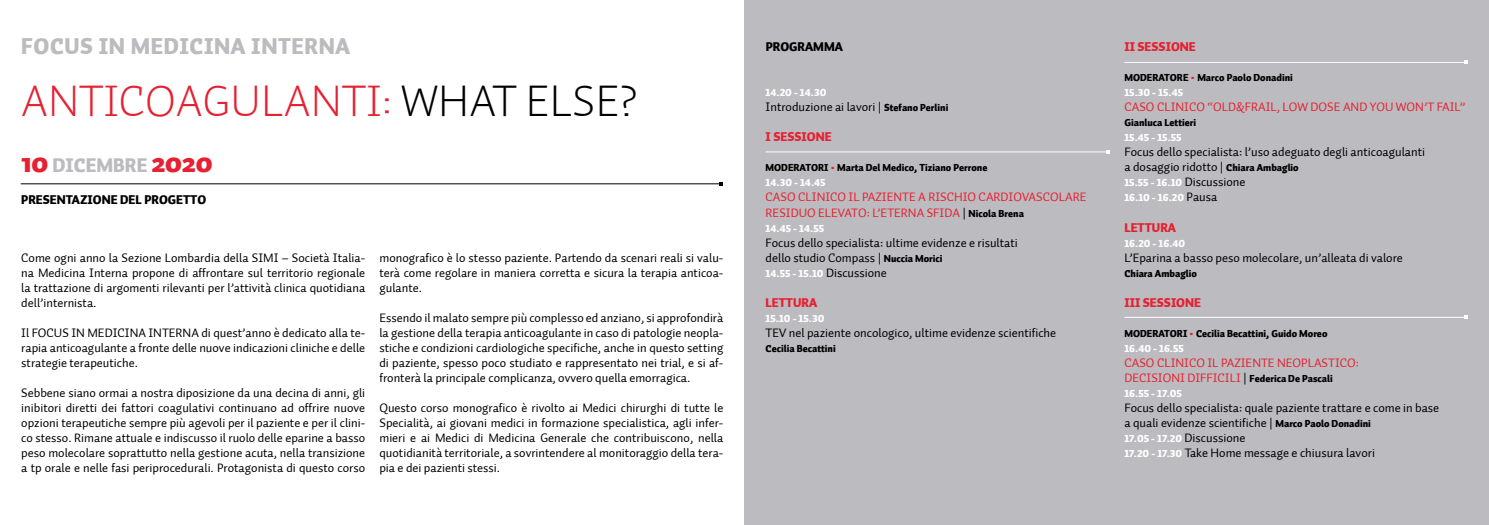
<style>
.page{position:relative;width:1489px;height:525px;background:#fff}
.page>*{position:absolute;margin:0;border:0;box-sizing:border-box;transform-origin:0 0}
.t1{font:300 45.12px "Auto 3";color:#e52132}
.t2{font:900 22.5px "Auto 3";letter-spacing:.025em;color:#bcbbbf}
.t3{font:900 19.5px "Auto 3";color:#bcbbbf}
.t4{font:12.5px/15px "Auto 3";color:#000;text-align:justify}
.t5{font:12.5px/15px "Auto 3";color:#e52132}
.t6{font:900 12.5px "Auto 3";color:#e52132}
.t7{font:900 12.5px "Auto 3";color:#000}
.t8{font:10px "Auto 3 Black LF";color:#fff}
.t9{font:900 10px "Auto 3";color:#000}
.s1{color:#000}
.s2{font-size:29.12px;color:#e52132}
.s3{font-weight:900;font-size:10px}
.s4{font-size:12.5px;color:#e52132}
.s5{font-weight:900;font-size:10px;color:#000}
.s6{font-family:"Auto 3";font-size:12.5px;color:#000}
.s7{font-family:"Auto 3 Black LF";font-size:10px;color:#fff}
</style>
<div class="page">
<div style="left:744px;top:0;width:744px;height:524px;background:#bcbbbf"></div>
<hr style="left:765px;top:151px;width:343px;height:1px;background:#fff">
<svg style="left:1106px;top:150px;width:4px;height:4px"></svg>
<hr style="left:1124px;top:317px;width:341px;height:1px;background:#fff">
<hr style="left:21px;top:183px;width:700px;height:1px;background:#000">
<hr style="left:1124px;top:62px;width:341px;height:1px;background:#fff">
<p class="t2" style="left:21px;top:31px;width:330px">FOCUS IN MEDICINA INTERNA</p>
<p class="t1" style="left:21px;top:72px;width:617px">ANTICOAGULANTI: <span class="s1">WHAT ELSE?</span></p>
<p class="t3" style="left:21px;top:152px;width:193px"><span class="s2">10</span> DICEMBRE <span class="s2">2020</span></p>
<p class="t7" style="left:21px;top:191px;width:186px">PRESENTAZIONE DEL PROGETTO</p>
<p class="t4" style="left:21px;top:250px;width:345px">Come ogni anno la Sezione Lombardia della SIMI – Società Italia&shy;na Medicina Interna propone di affrontare sul territorio regionale la trattazione di argomenti rilevanti per l’attività clinica quotidiana dell’internista.</p>
<p class="t4" style="left:21px;top:325px;width:345px">Il FOCUS IN MEDICINA INTERNA di quest’anno è dedicato alla te&shy;rapia anticoagulante a fronte delle nuove indicazioni cliniche e delle strategie terapeutiche.</p>
<p class="t4" style="left:21px;top:385px;width:345px">Sebbene siano ormai a nostra diposizione da una decina di anni, gli inibitori diretti dei fattori coagulativi continuano ad offrire nuove opzioni terapeutiche sempre più agevoli per il paziente e per il clini&shy;co stesso. Rimane attuale e indiscusso il ruolo delle eparine a basso peso molecolare soprattutto nella gestione acuta, nella transizione a tp orale e nelle fasi periprocedurali. Protagonista di questo corso</p>
<p class="t4" style="left:379px;top:250px;width:345px">monografico è lo stesso paziente. Partendo da scenari reali si valu&shy;terà come regolare in maniera corretta e sicura la terapia anticoa&shy;gulante.</p>
<p class="t4" style="left:379px;top:310px;width:345px">Essendo il malato sempre più complesso ed anziano, si approfondirà la gestione della terapia anticoagulante in caso di patologie neopla&shy;stiche e condizioni cardiologiche specifiche, anche in questo setting di paziente, spesso poco studiato e rappresentato nei trial, e si af&shy;fronterà la principale complicanza, ovvero quella emorragica.</p>
<p class="t4" style="left:379px;top:400px;width:345px">Questo corso monografico è rivolto ai Medici chirurghi di tutte le Specialità, ai giovani medici in formazione specialistica, agli infer&shy;mieri e ai Medici di Medicina Generale che contribuiscono, nella quotidianità territoriale, a sovrintendere al monitoraggio della tera&shy;pia e dei pazienti stessi.</p>
<p class="t7" style="left:765px;top:39px;width:79px">PROGRAMMA</p>
<p class="t8" style="left:765px;top:86px;width:62px">14.20 - 14.30</p>
<p class="t4" style="left:765px;top:100px;width:184px">Introduzione ai lavori | <span class="s3">Stefano Perlini</span></p>
<p class="t6" style="left:765px;top:129px;width:67px">I SESSIONE</p>
<p class="t9" style="left:765px;top:161px;width:223px">MODERATORI <span class="s4">•</span> Marta Del Medico, Tiziano Perrone</p>
<p class="t8" style="left:765px;top:176px;width:62px">14.30 - 14.45</p>
<p class="t5" style="left:765px;top:190px;width:322px">CASO CLINICO IL PAZIENTE A RISCHIO CARDIOVASCOLARE<br>RESIDUO ELEVATO: L’ETERNA SFIDA <span class="s1">|</span> <span class="s5">Nicola Brena</span></p>
<p class="t8" style="left:765px;top:221px;width:60px">14.45 - 14.55</p>
<p class="t4" style="left:765px;top:235px;width:254px">Focus dello specialista: ultime evidenze e risultati</p>
<p class="t4" style="left:765px;top:250px;width:178px">dello studio Compass | <span class="s3">Nuccia Morici</span></p>
<p class="t8" style="left:765px;top:266px;width:123px">14.55 - 15.10 <span class="s6">Discussione</span></p>
<p class="t6" style="left:765px;top:294px;width:53px">LETTURA</p>
<p class="t8" style="left:765px;top:311px;width:60px">15.10 - 15.30</p>
<p class="t4" style="left:765px;top:325px;width:292px">TEV nel paziente oncologico, ultime evidenze scientifiche</p>
<p class="t9" style="left:765px;top:341px;width:72px">Cecilia Becattini</p>
<p class="t6" style="left:1124px;top:39px;width:73px">II SESSIONE</p>
<p class="t9" style="left:1124px;top:71px;width:170px">MODERATORE <span class="s4">•</span> Marco Paolo Donadini</p>
<p class="t8" style="left:1124px;top:86px;width:60px">15.30 - 15.45</p>
<p class="t5" style="left:1124px;top:100px;width:342px">CASO CLINICO “OLD&amp;FRAIL, LOW DOSE AND YOU WON’T FAIL”</p>
<p class="t9" style="left:1124px;top:116px;width:73px">Gianluca Lettieri</p>
<p class="t8" style="left:1124px;top:131px;width:59px">15.45 - 15.55</p>
<p class="t4" style="left:1124px;top:145px;width:302px">Focus dello specialista: l’uso adeguato degli anticoagulanti</p>
<p class="t4" style="left:1124px;top:160px;width:176px">a dosaggio ridotto | <span class="s3">Chiara Ambaglio</span></p>
<p class="t8" style="left:1124px;top:176px;width:123px">15.55 - 16.10 <span class="s6">Discussione</span></p>
<p class="t8" style="left:1124px;top:191px;width:94px">16.10 - 16.20 <span class="s6">Pausa</span></p>
<p class="t6" style="left:1124px;top:219px;width:53px">LETTURA</p>
<p class="t8" style="left:1124px;top:236px;width:62px">16.20 - 16.40</p>
<p class="t4" style="left:1124px;top:250px;width:280px">L’Eparina a basso peso molecolare, un’alleata di valore</p>
<p class="t9" style="left:1124px;top:266px;width:74px">Chiara Ambaglio</p>
<p class="t6" style="left:1124px;top:294px;width:78px">III SESSIONE</p>
<p class="t9" style="left:1124px;top:326px;width:204px">MODERATORI <span class="s4">•</span> Cecilia Becattini, Guido Moreo</p>
<p class="t8" style="left:1124px;top:341px;width:61px">16.40 - 16.55</p>
<p class="t5" style="left:1124px;top:355px;width:236px">CASO CLINICO IL PAZIENTE NEOPLASTICO:</p>
<p class="t5" style="left:1124px;top:370px;width:210px">DECISIONI DIFFICILI <span class="s1">|</span> <span class="s5">Federica De Pascali</span></p>
<p class="t8" style="left:1124px;top:386px;width:59px">16.55 - 17.05</p>
<p class="t4" style="left:1124px;top:400px;width:316px">Focus dello specialista: quale paziente trattare e come in base</p>
<p class="t4" style="left:1124px;top:415px;width:248px">a quali evidenze scientifiche | <span class="s3">Marco Paolo Donadini</span></p>
<p class="t8" style="left:1124px;top:431px;width:122px">17.05 - 17.20 <span class="s6">Discussione</span></p>
<p class="t4" style="left:1124px;top:445px;width:252px"><span class="s7">17.20 - 17.30</span> Take Home message e chiusura lavori</p>
</div>
